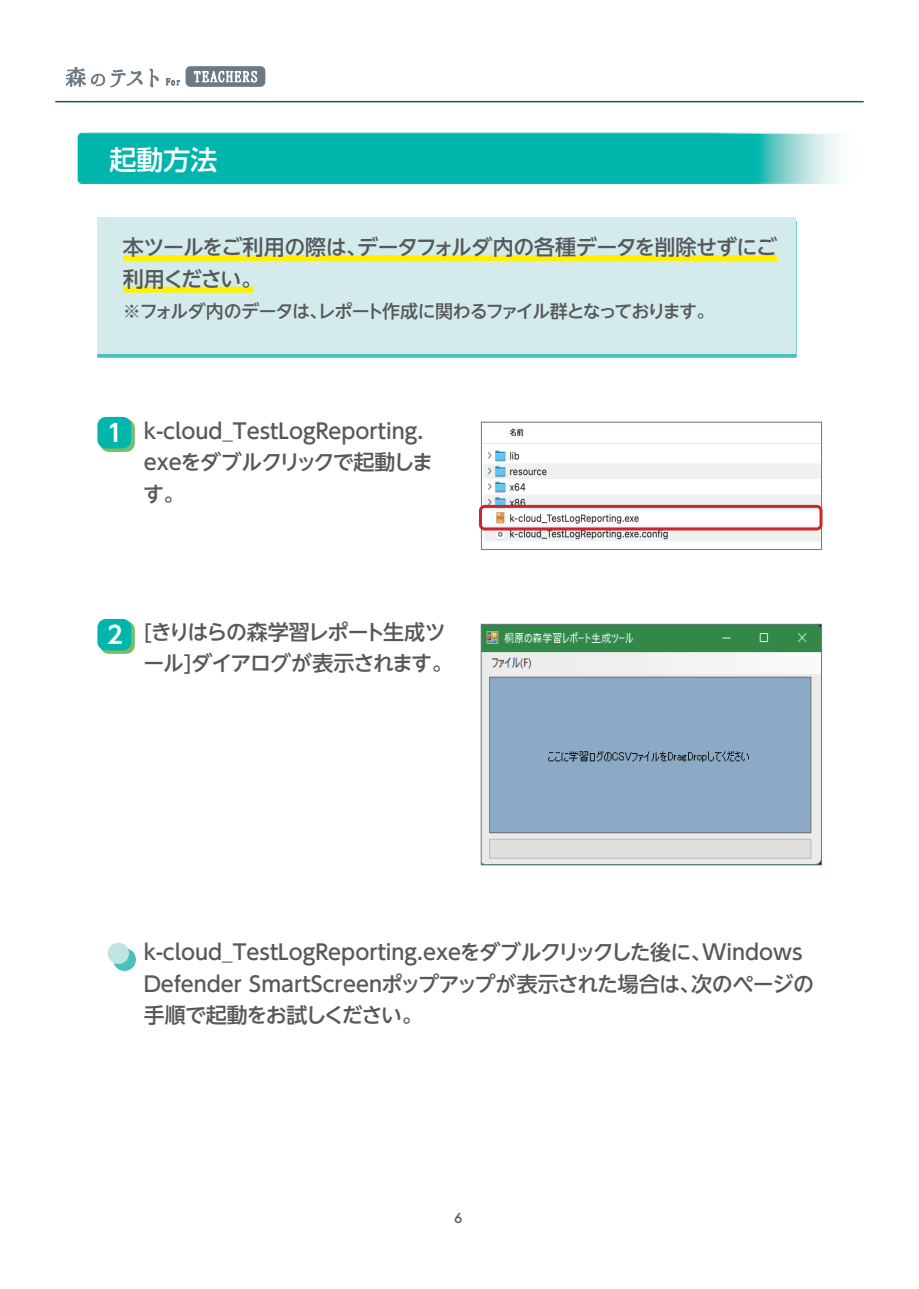
<style>
.page{position:relative;width:919px;height:1289px;background:#fff}
.page>*{position:absolute;margin:0;border:0;box-sizing:border-box;transform-origin:0 0}
.t1{font:500 27px "UD Shin Go NT Pr 6 N";color:#fff}
.t2{font:700 24px "UD Shin Go Pr 6 N De";color:#fff}
.t3{font:500 21px/31.5px "UD Shin Go NT Pr 6 N";letter-spacing:-.015em;color:#57585a}
.t4{font:500 21px/31.5px "UD Shin Go NT Pr 6 N";letter-spacing:-.065em;color:#57585a}
.t5{font:500 18px "UD Shin Go NT Pr 6 N";letter-spacing:-.075em;color:#57585a}
.t6{font:500 13.5px "Futura";color:#57585a}
</style>
<div class="page">
<hr style="left:55px;top:101px;width:808px;height:1px;background:#1c5956">
<svg style="left:150px;top:69px;width:9px;height:18px"></svg>
<svg style="left:66px;top:67px;width:76px;height:20px"></svg>
<div style="left:186px;top:67px;width:79px;height:19px;background:#6b7a83;border-radius:4px"></div>
<div style="left:186px;top:67px;width:79px;height:19px;border:1px solid #6b7a83;border-radius:4px"></div>
<svg style="left:165px;top:78px;width:15px;height:8px"></svg>
<svg style="left:194px;top:70px;width:63px;height:17px"></svg>
<img style="left:79px;top:133px;width:732px;height:1px">
<img style="left:79px;top:134px;width:762px;height:50px">
<img style="left:78px;top:134px;width:746px;height:49px">
<div style="left:113px;top:145px;width:166px;height:25px;background:#00b5ac"></div>
<img style="left:483px;top:428px;width:336px;height:113px">
<div style="left:481px;top:422px;width:340px;height:128px;border:1px solid #6b7a83"></div>
<div style="left:479px;top:505px;width:343px;height:25px;border:3px solid #d1232a;border-radius:4px"></div>
<img style="left:100px;top:420px;width:34px;height:31px">
<div style="left:97px;top:417px;width:34px;height:31px;background:#00b5ac;border-radius:9px"></div>
<img style="left:100px;top:622px;width:34px;height:31px">
<div style="left:97px;top:619px;width:34px;height:31px;background:#00b5ac;border-radius:9px"></div>
<img style="left:483px;top:626px;width:336px;height:237px">
<div style="left:481px;top:624px;width:340px;height:241px;border:1px solid #6b7a83"></div>
<img style="left:97px;top:353px;width:699px;height:5px">
<div style="left:97px;top:217px;width:699px;height:136px;background:#d3eceb"></div>
<div style="left:123px;top:255px;width:654px;height:6px;background:#fff101"></div>
<div style="left:123px;top:287px;width:130px;height:6px;background:#fff101"></div>
<img style="left:114px;top:948px;width:21px;height:22px">
<div style="left:108px;top:942px;width:21px;height:22px;background:#bfe4e1;border-radius:50%"></div>
<p class="t1" style="left:109px;top:136px;width:198px">1.利用者登録 　</p>
<p class="t1" style="left:109px;top:138px;width:154px">起動方法 　</p>
<p class="t3" style="left:123px;top:231px;width:655px">本ツールをご利用の際は、データフォルダ内の各種データを削除せずにご利用ください。</p>
<p class="t5" style="left:123px;top:297px;width:593px">※フォルダ内のデータは、レポート作成に関わるファイル群となっております。</p>
<p class="t2" style="left:107px;top:413px;width:17px">1</p>
<p class="t3" style="left:143px;top:414px;width:291px">k-cloud_TestLogReporting. exeをダブルクリックで起動します。</p>
<p class="t2" style="left:103px;top:615px;width:25px">２</p>
<p class="t4" style="left:143px;top:615px;width:311px">[きりはらの森学習レポート生成ツール]ダイアログが表示されます。</p>
<p class="t3" style="left:144px;top:935px;width:672px">k-cloud_TestLogReporting.exeをダブルクリックした後に、Windows<br>Defender SmartScreenポップアップが表示された場合は、次のページの手順で起動をお試しください。</p>
<p class="t6" style="left:454px;top:1208px;width:10px">6</p>
</div>
